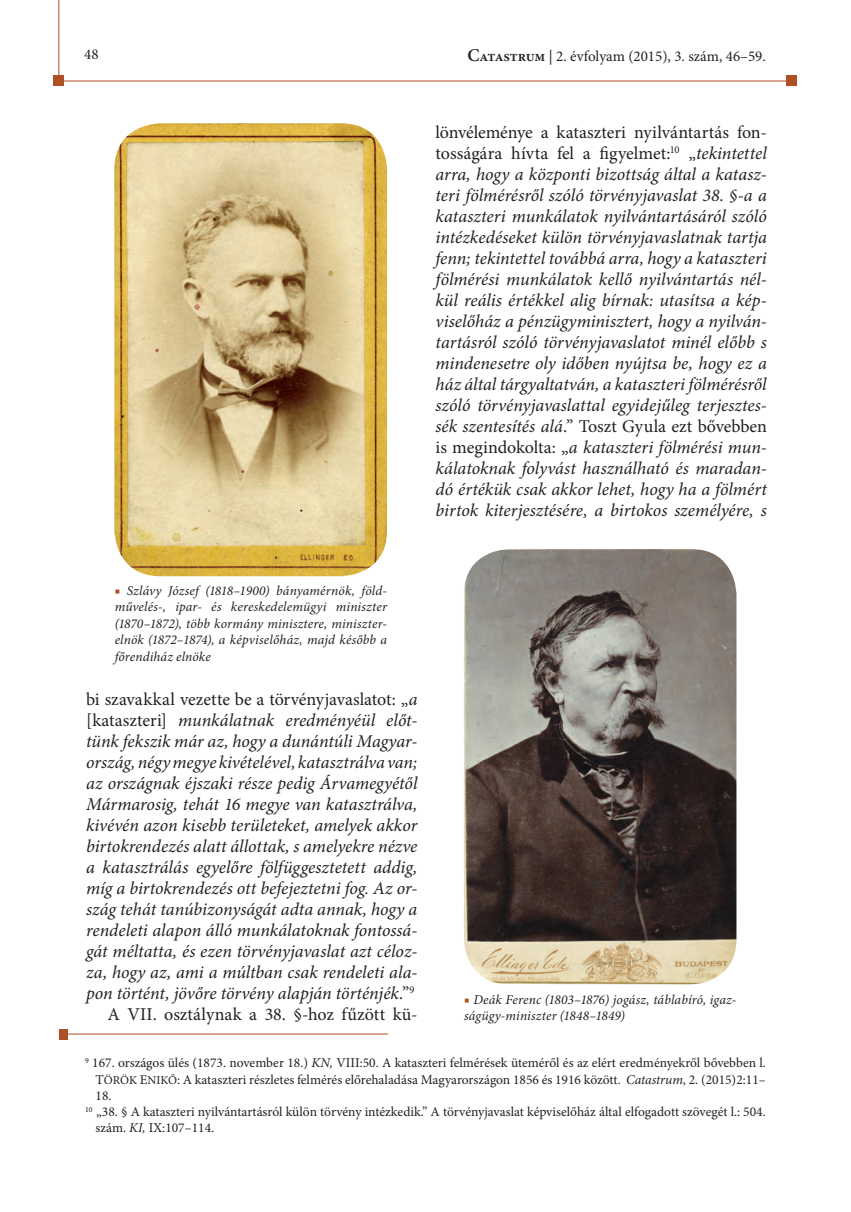
<style>
.page{position:relative;width:851px;height:1212px;background:#fff}
.page>*{position:absolute;margin:0;border:0;box-sizing:border-box;transform-origin:0 0}
.t1{font:italic 18px/21px "Minion Pro";letter-spacing:-.005em;color:#231f20;text-align:right}
.t2{font:15px "Minion Pro";color:#231f20}
.t3{font:13.5px "Minion Pro";color:#231f20}
.t4{font:italic 13.5px/16.5px "Minion Pro";letter-spacing:.01em;color:#231f20;text-align:justify}
.s1{font-weight:600;font-size:18px}
.s2{font-weight:600}
.s3{font-style:normal}
.s4{color:#ae4f25}
.s5{font-style:italic}
.s6{font-size:12px}
</style>
<div class="page">
<hr style="left:59px;top:81px;width:728px;height:1px;background:#ae4f25">
<hr style="left:59px;top:0;width:1px;height:81px;background:#ae4f25">
<div style="left:786px;top:76px;width:10px;height:10px;background:#ae4f25"></div>
<div style="left:54px;top:76px;width:10px;height:10px;background:#ae4f25"></div>
<hr style="left:59px;top:1033px;width:329px;height:1px;background:#ae4f25">
<div style="left:59px;top:1029px;width:9px;height:11px;background:#ae4f25"></div>
<img style="left:114px;top:123px;width:273px;height:453px">
<img style="left:464px;top:549px;width:272px;height:435px">
<p class="t2" style="left:84px;top:45px;width:16px">48</p>
<p class="t2" style="left:467px;top:46px;width:300px"><span class="s1">C</span><span class="s2">atastrum</span> | 2. évfolyam (2015), 3. szám, 46–59.</p>
<p class="t1" style="left:435px;top:122px;width:333px;text-align:justify"><span class="s3">lönvéleménye a kataszteri nyilvántartás fon&shy;tosságára hívta fel a figyelmet:</span><sup>10</sup> <span class="s3">„</span>tekintettel arra, hogy a központi bizottság által a katasz&shy;teri fölmérésről szóló törvényjavaslat 38. §-a a kataszteri munkálatok nyilvántartásáról szóló intézkedéseket külön törvényjavaslatnak tartja fenn; tekintettel továbbá arra, hogy a kataszteri fölmérési munkálatok kellő nyilvántartás nél&shy;kül reális értékkel alig bírnak: utasítsa a kép&shy;viselőház a pénzügyminisztert, hogy a nyilván&shy;tartásról szóló törvényjavaslatot minél előbb s mindenesetre oly időben nyújtsa be, hogy ez a ház által tárgyaltatván, a kataszteri fölmérésről szóló törvényjavaslattal egyidejűleg terjesztes&shy;sék szentesítés alá<span class="s3">.” Toszt Gyula ezt bővebben is megindokolta: „</span>a kataszteri fölmérési mun&shy;kálatoknak folyvást használható és maradan&shy;dó értékük csak akkor lehet, hogy ha a fölmért birtok kiterjesztésére, a birtokos személyére, s</p>
<p class="t4" style="left:115px;top:582px;width:274px"><span class="s4">■</span> Szlávy József (1818–1900) bányamérnök, föld&shy;művelés-, ipar- és kereskedelemügyi miniszter (1870–1872), több kormány minisztere, miniszter&shy;elnök (1872–1874), a képviselőház, majd később a főrendiház elnöke</p>
<p class="t1" style="left:86px;top:689px;width:333px"><span class="s3">bi szavakkal vezette be a törvényjavaslatot: „</span>a <span class="s3">[kataszteri]</span> munkálatnak eredményéül előt&shy;tünk fekszik már az, hogy a dunántúli Magyar&shy;ország, négy megye kivételével, katasztrálva van; az országnak éjszaki része pedig Árvamegyétől Mármarosig, tehát 16 megye van katasztrálva, kivévén azon kisebb területeket, amelyek akkor birtokrendezés alatt állottak, s amelyekre nézve a katasztrálás egyelőre fölfüggesztetett addig, míg a birtokrendezés ott befejeztetni fog. Az or&shy;szág tehát tanúbizonyságát adta annak, hogy a rendeleti alapon álló munkálatoknak fontossá&shy;gát méltatta, és ezen törvényjavaslat azt céloz&shy;za, hogy az, ami a múltban csak rendeleti ala&shy;pon történt, jövőre törvény alapján történjék<span class="s3">.”</span><sup>9<br></sup><span class="s3">A VII. osztálynak a 38. §-hoz fűzött kü-</span></p>
<p class="t4" style="left:464px;top:991px;width:274px"><span class="s4">■</span> Deák Ferenc (1803–1876) jogász, táblabíró, igaz&shy;ságügy-miniszter (1848–1849)</p>
<p class="t3" style="left:85px;top:1054px;width:682px"><sup>9</sup> 167. országos ülés (1873. november 18.) <span class="s5">KN,</span> VIII:50. A kataszteri felmérések üteméről és az elért eredményekről bővebben l.</p>
<p class="t3" style="left:96px;top:1070px;width:671px">T<span class="s6">ÖRÖK</span> E<span class="s6">NIKŐ</span>: A kataszteri részletes felmérés előrehaladása Magyarországon 1856 és 1916 között. <span class="s5">Catastrum</span>, 2. (2015)2:11–</p>
<p class="t3" style="left:96px;top:1086px;width:18px">18.</p>
<p class="t3" style="left:85px;top:1103px;width:682px"><sup>10</sup> „38. § A kataszteri nyilvántartásról külön törvény intézkedik.” A törvényjavaslat képviselőház által elfogadott szövegét l.: 504.</p>
<p class="t3" style="left:96px;top:1119px;width:120px">szám. <span class="s5">KI,</span> IX:107–114.</p>
</div>
